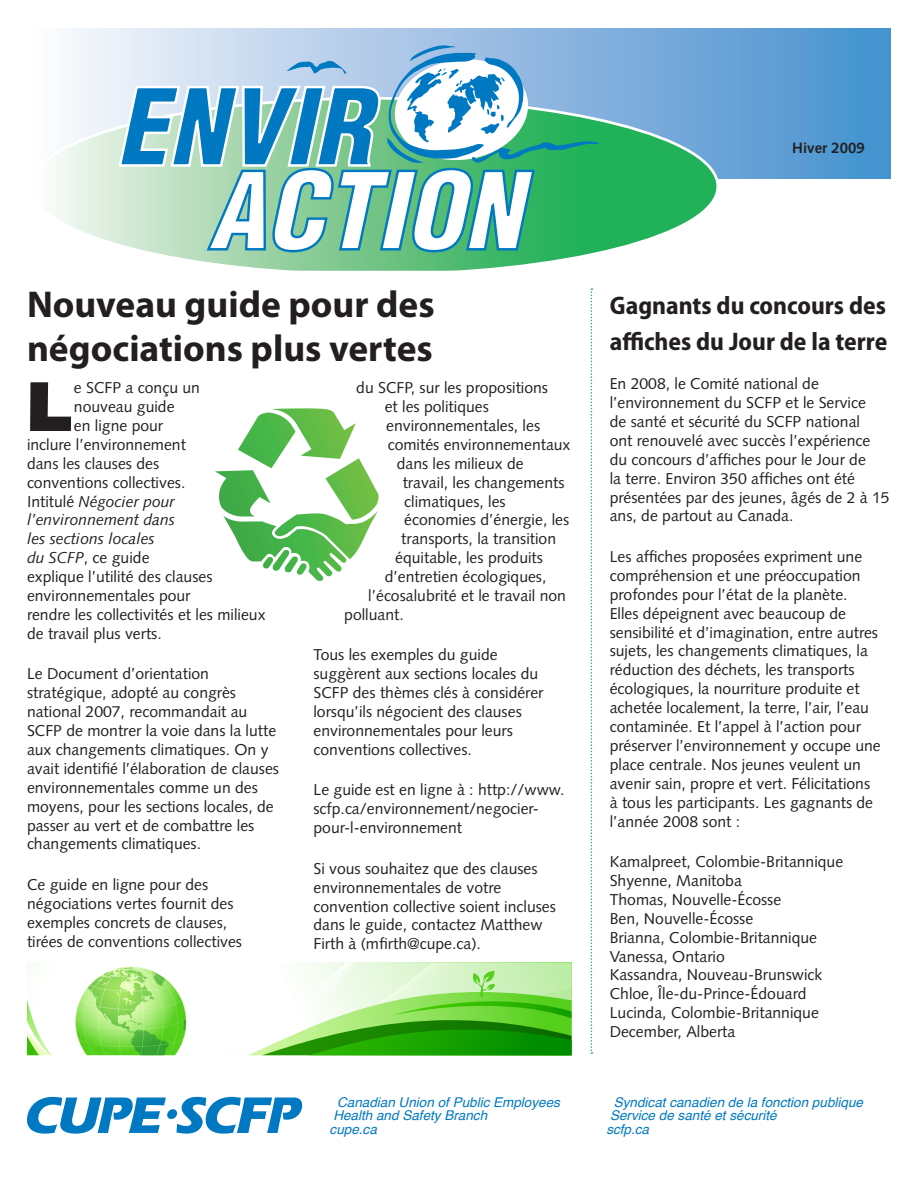
<style>
.page{position:relative;width:918px;height:1188px;background:#fff}
.page>*{position:absolute;margin:0;border:0;box-sizing:border-box;transform-origin:0 0}
.Paragraph_drop_cap{font:900 70.35px "Syntax LT Std";color:#231f20}
.Headline{font:700 37.5px/43.5px "Myriad Pro";color:#231f20}
.Headline_small{font:700 semi-condensed 25.5px/36px "Myriad Pro";color:#231f20}
.Paragraph{font:15.75px/18.9px "Syntax LT Std";color:#231f20}
.Paragraph_drop_cap-2{font:15.75px "Syntax LT Std";color:#231f20}
.Paragraph_drop_cap-3{font:italic 15.75px "Syntax LT Std";color:#231f20}
.t1{font:700 15px "Syntax LT Std";color:#231f20}
.t2{font:italic 13.5px "Helvetica";color:#0079c2}
.s1{font-style:normal}
.s2{font-style:italic}
</style>
<div class="page">
<svg style="left:215px;top:408px;width:164px;height:153px"></svg>
<svg style="left:591px;top:288px;width:1px;height:766px"></svg>
<svg style="left:27px;top:963px;width:545px;height:93px"></svg>
<div style="left:28px;top:28px;width:862px;height:150px;background:linear-gradient(to right,#fcf9fd,#458ece)"></div>
<svg style="left:29px;top:97px;width:690px;height:174px"></svg>
<svg style="left:117px;top:44px;width:482px;height:210px"></svg>
<svg style="left:27px;top:1097px;width:275px;height:37px"></svg>
<p class="t1" style="left:792px;top:139px;width:74px">Hiver 2009</p>
<p class="Headline" style="left:27px;top:282px;width:409px">Nouveau guide pour des négociations plus vertes</p>
<p class="Paragraph_drop_cap" style="left:27px;top:365px;width:48px">L</p>
<p class="Paragraph_drop_cap-2" style="left:74px;top:378px;width:128px">e SCFP a conçu un</p>
<p class="Paragraph" style="left:356px;top:378px;width:193px">du SCFP, sur les propositions</p>
<p class="Paragraph" style="left:385px;top:397px;width:106px">et les politiques</p>
<p class="Paragraph" style="left:386px;top:416px;width:155px">environnementales, les</p>
<p class="Paragraph" style="left:388px;top:435px;width:184px">comités environnementaux</p>
<p class="Paragraph" style="left:397px;top:454px;width:128px">dans les milieux de</p>
<p class="Paragraph" style="left:403px;top:473px;width:163px">travail, les changements</p>
<p class="Paragraph" style="left:404px;top:492px;width:103px">climatiques, les</p>
<p class="Paragraph" style="left:404px;top:511px;width:167px">économies d’énergie, les</p>
<p class="Paragraph" style="left:401px;top:530px;width:156px">transports, la transition</p>
<p class="Paragraph" style="left:395px;top:548px;width:149px">équitable, les produits</p>
<p class="Paragraph" style="left:385px;top:567px;width:163px">d’entretien écologiques,</p>
<p class="Paragraph" style="left:368px;top:586px;width:199px">l’écosalubrité et le travail non</p>
<p class="Paragraph" style="left:344px;top:605px;width:61px">polluant.</p>
<p class="Paragraph" style="left:314px;top:646px;width:232px">Tous les exemples du guide suggèrent aux sections locales du<br>SCFP des thèmes clés à considérer lorsqu’ils négocient des clauses environnementales pour leurs conventions collectives.</p>
<p class="Paragraph" style="left:314px;top:781px;width:252px">Le guide est en ligne à : http://www. scfp.ca/environnement/negocier&shy;pour-l-environnement</p>
<p class="Paragraph" style="left:314px;top:859px;width:244px">Si vous souhaitez que des clauses environnementales de votre convention collective soient incluses dans le guide, contactez Matthew<br>Firth à (mfirth@cupe.ca).</p>
<p class="Paragraph_drop_cap-2" style="left:74px;top:397px;width:102px">nouveau guide</p>
<p class="Paragraph_drop_cap-2" style="left:74px;top:416px;width:91px">en ligne pour</p>
<p class="Paragraph_drop_cap-2" style="left:27px;top:435px;width:160px">inclure l’environnement</p>
<p class="Paragraph_drop_cap-2" style="left:27px;top:454px;width:134px">dans les clauses des</p>
<p class="Paragraph_drop_cap-2" style="left:27px;top:473px;width:160px">conventions collectives.</p>
<p class="Paragraph_drop_cap-3" style="left:27px;top:492px;width:149px"><span class="s1">Intitulé</span> Négocier pour</p>
<p class="Paragraph_drop_cap-3" style="left:27px;top:511px;width:149px">l’environnement dans</p>
<p class="Paragraph_drop_cap-3" style="left:27px;top:530px;width:129px">les sections locales</p>
<p class="Paragraph_drop_cap-2" style="left:27px;top:549px;width:124px"><span class="s2">du SCFP</span>, ce guide</p>
<p class="Paragraph_drop_cap-2" style="left:27px;top:567px;width:187px">explique l’utilité des clauses</p>
<p class="Paragraph_drop_cap-2" style="left:27px;top:586px;width:165px">environnementales pour</p>
<p class="Paragraph_drop_cap-2" style="left:27px;top:605px;width:240px">rendre les collectivités et les milieux</p>
<p class="Paragraph_drop_cap-2" style="left:27px;top:624px;width:136px">de travail plus verts.</p>
<p class="Paragraph" style="left:27px;top:665px;width:254px">Le Document d’orientation stratégique, adopté au congrès national 2007, recommandait au SCFP de montrer la voie dans la lutte aux changements climatiques. On y avait identifié l’élaboration de clauses environnementales comme un des moyens, pour les sections locales, de passer au vert et de combattre les changements climatiques.</p>
<p class="Paragraph" style="left:27px;top:875px;width:217px">Ce guide en ligne pour des négociations vertes fournit des exemples concrets de clauses, tirées de conventions collectives</p>
<p class="t2" style="left:337px;top:1091px;width:224px">Canadian Union of Public Employees</p>
<p class="t2" style="left:333px;top:1105px;width:155px">Health and Safety Branch</p>
<p class="t2" style="left:330px;top:1118px;width:49px">cupe.ca</p>
<p class="Headline_small" style="left:610px;top:287px;width:279px">Gagnants du concours des affiches du Jour de la terre</p>
<p class="Paragraph" style="left:610px;top:374px;width:281px">En 2008, le Comité national de l’environnement du SCFP et le Service<br>de santé et sécurité du SCFP national<br>ont renouvelé avec succès l’expérience du concours d’affiches pour le Jour de<br>la terre. Environ 350 affiches ont été présentées par des jeunes, âgés de 2 à 15 ans, de partout au Canada.</p>
<p class="Paragraph" style="left:610px;top:547px;width:272px">Les affiches proposées expriment une compréhension et une préoccupation profondes pour l’état de la planète.<br>Elles dépeignent avec beaucoup de sensibilité et d’imagination, entre autres sujets, les changements climatiques, la réduction des déchets, les transports écologiques, la nourriture produite et achetée localement, la terre, l’air, l’eau contaminée. Et l’appel à l’action pour préserver l’environnement y occupe une place centrale. Nos jeunes veulent un avenir sain, propre et vert. Félicitations à tous les participants. Les gagnants de l’année 2008 sont :</p>
<p class="Paragraph" style="left:610px;top:852px;width:235px">Kamalpreet, Colombie-Britannique</p>
<p class="Paragraph" style="left:610px;top:871px;width:134px">Shyenne, Manitoba</p>
<p class="Paragraph" style="left:610px;top:890px;width:173px">Thomas, Nouvelle-Écosse</p>
<p class="Paragraph" style="left:610px;top:909px;width:145px">Ben, Nouvelle-Écosse</p>
<p class="Paragraph" style="left:610px;top:928px;width:209px">Brianna, Colombie-Britannique</p>
<p class="Paragraph" style="left:610px;top:947px;width:117px">Vanessa, Ontario</p>
<p class="Paragraph" style="left:610px;top:966px;width:214px">Kassandra, Nouveau-Brunswick</p>
<p class="Paragraph" style="left:610px;top:984px;width:198px">Chloe, Île-du-Prince-Édouard</p>
<p class="Paragraph" style="left:610px;top:1003px;width:211px">Lucinda, Colombie-Britannique</p>
<p class="Paragraph" style="left:610px;top:1022px;width:127px">December, Alberta</p>
<p class="t2" style="left:614px;top:1091px;width:251px">Syndicat canadien de la fonction publique</p>
<p class="t2" style="left:610px;top:1105px;width:168px">Service de santé et sécurité</p>
<p class="t2" style="left:606px;top:1118px;width:44px">scfp.ca</p>
</div>
